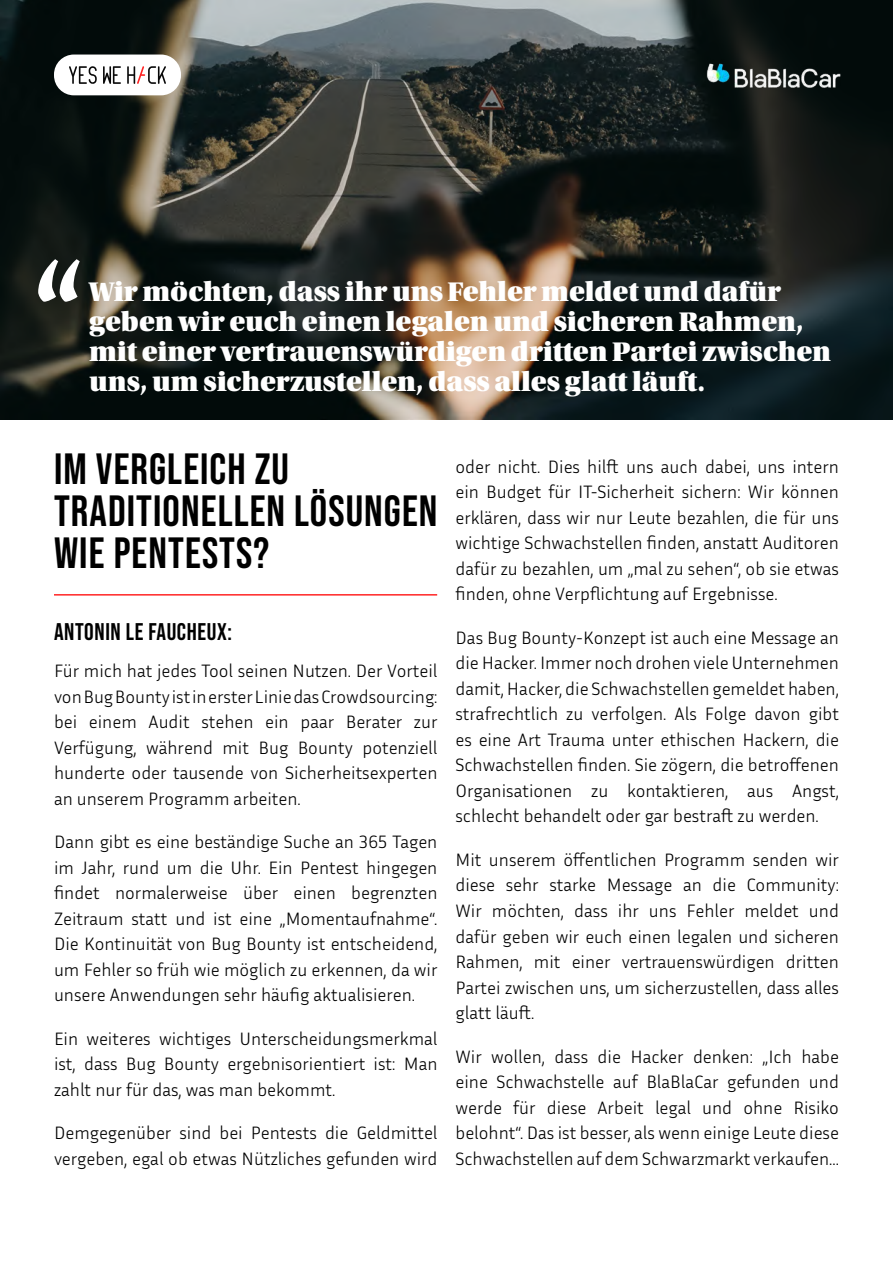
<style>
.page{position:relative;width:893px;height:1263px;background:#fff}
.page>*{position:absolute;margin:0;border:0;box-sizing:border-box;transform-origin:0 0}
.t1{font:133.5px "Utopia Std Black Headline";color:#fff}
.t2{font:43.5px/42px "Bebas Neue";letter-spacing:.025em;color:#000}
.t3{font:28.5px/30px "Utopia Std Black Headline";color:#fff}
.t4{font:24px "Bebas Neue";letter-spacing:.025em;color:#000}
.t5{font:300 18px/25.5px "Inria Sans";color:#000;text-align:justify}
</style>
<div class="page">
<img style="left:0;top:0;width:893px;height:419px">
<img style="left:692px;top:55px;width:155px;height:48px">
<div style="left:54px;top:55px;width:127px;height:40px;background:#fff;border-radius:20px"></div>
<svg style="left:103px;top:66px;width:18px;height:18px"></svg>
<svg style="left:127px;top:66px;width:39px;height:18px"></svg>
<svg style="left:69px;top:66px;width:28px;height:18px"></svg>
<hr style="left:54px;top:594px;width:383px;height:2px;background:#ff2424">
<h1 class="t1" style="left:34px;top:243px;width:50px">“</h1>
<h3 class="t3" style="left:89px;top:277px;width:743px">Wir möchten, dass ihr uns Fehler meldet und dafür geben wir euch einen legalen und sicheren Rahmen, mit einer vertrauenswürdigen dritten Partei zwischen uns, um sicherzustellen, dass alles glatt läuft.</h3>
<h2 class="t2" style="left:54px;top:447px;width:385px">IM VERGLEICH ZU<br>TRADITIONELLEN LÖSUNGEN<br>WIE PENTESTS?</h2>
<h3 class="t4" style="left:54px;top:618px;width:179px">ANTONIN LE FAUCHEUX:</h3>
<p class="t5" style="left:54px;top:658px;width:385px">Für mich hat jedes Tool seinen Nutzen. Der Vorteil von Bug Bounty ist in erster Linie das Crowdsourcing: bei einem Audit stehen ein paar Berater zur Verfügung, während mit Bug Bounty potenziell hunderte oder tausende von Sicherheitsexperten an unserem Programm arbeiten.</p>
<p class="t5" style="left:54px;top:829px;width:385px">Dann gibt es eine beständige Suche an 365 Tagen im Jahr, rund um die Uhr. Ein Pentest hingegen findet normalerweise über einen begrenzten Zeitraum statt und ist eine „Momentaufnahme“.<br>Die Kontinuität von Bug Bounty ist entscheidend, um Fehler so früh wie möglich zu erkennen, da wir unsere Anwendungen sehr häufig aktualisieren.</p>
<p class="t5" style="left:54px;top:1025px;width:385px">Ein weiteres wichtiges Unterscheidungsmerkmal ist, dass Bug Bounty ergebnisorientiert ist: Man zahlt nur für das, was man bekommt.</p>
<p class="t5" style="left:54px;top:1120px;width:385px">Demgegenüber sind bei Pentests die Geldmittel vergeben, egal ob etwas Nützliches gefunden wird</p>
<p class="t5" style="left:455px;top:453px;width:385px">oder nicht. Dies hilft uns auch dabei, uns intern ein Budget für IT-Sicherheit sichern: Wir können erklären, dass wir nur Leute bezahlen, die für uns wichtige Schwachstellen finden, anstatt Auditoren dafür zu bezahlen, um „mal zu sehen“, ob sie etwas finden, ohne Verpflichtung auf Ergebnisse.</p>
<p class="t5" style="left:455px;top:624px;width:385px">Das Bug Bounty-Konzept ist auch eine Message an die Hacker. Immer noch drohen viele Unternehmen damit, Hacker, die Schwachstellen gemeldet haben, strafrechtlich zu verfolgen. Als Folge davon gibt es eine Art Trauma unter ethischen Hackern, die Schwachstellen finden. Sie zögern, die betroffenen Organisationen zu kontaktieren, aus Angst, schlecht behandelt oder gar bestraft zu werden.</p>
<p class="t5" style="left:455px;top:846px;width:385px">Mit unserem öffentlichen Programm senden wir diese sehr starke Message an die Community:<br>Wir möchten, dass ihr uns Fehler meldet und dafür geben wir euch einen legalen und sicheren Rahmen, mit einer vertrauenswürdigen dritten Partei zwischen uns, um sicherzustellen, dass alles glatt läuft.</p>
<p class="t5" style="left:455px;top:1043px;width:385px">Wir wollen, dass die Hacker denken: „Ich habe eine Schwachstelle auf BlaBlaCar gefunden und werde für diese Arbeit legal und ohne Risiko belohnt“. Das ist besser, als wenn einige Leute diese Schwachstellen auf dem Schwarzmarkt verkaufen...</p>
</div>
